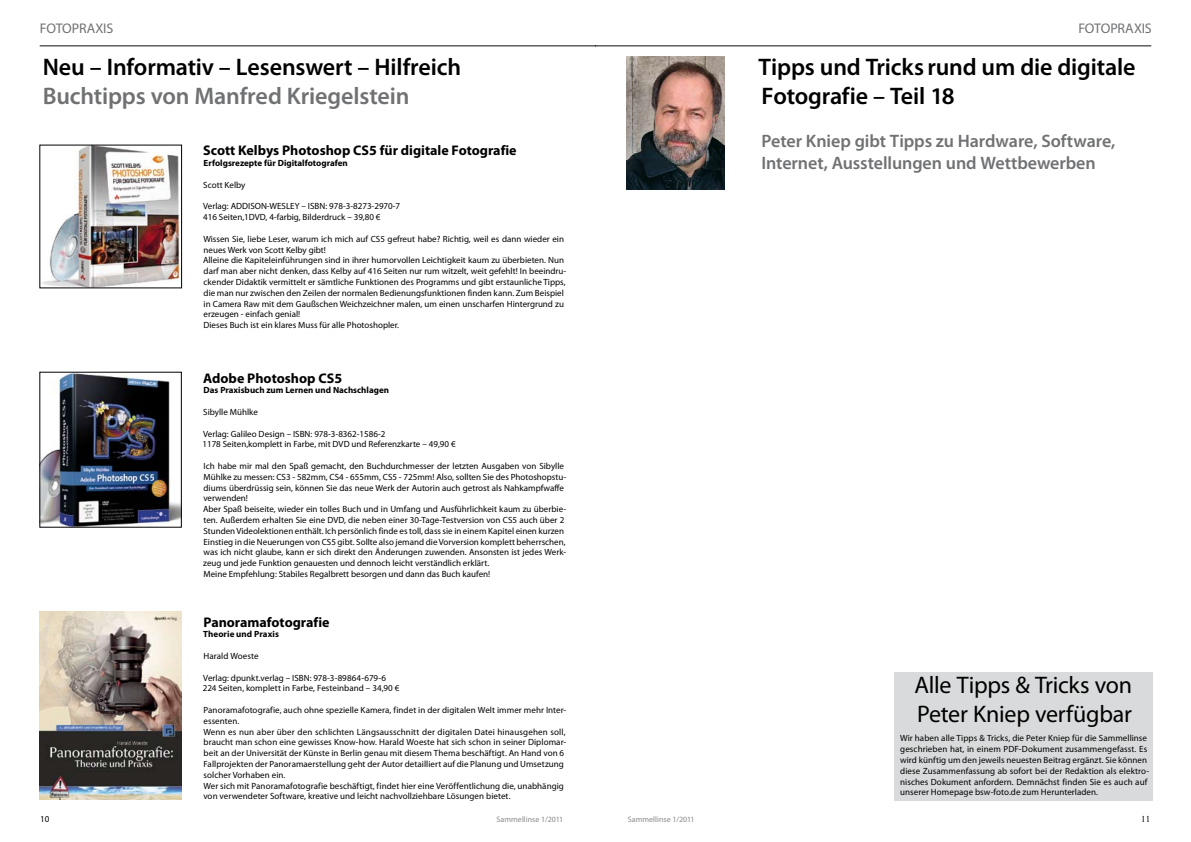
<style>
.page{position:relative;width:1191px;height:842px;background:#fff}
.page>*{position:absolute;margin:0;border:0;box-sizing:border-box;transform-origin:0 0}
.t1{font:600 24px/28.8px "Myriad Pro";letter-spacing:-.01em;color:#000}
.t2{font:24px/28.8px "Myriad Pro";letter-spacing:-.01em;color:#000}
.t3{font:600 24px "Myriad Pro";letter-spacing:-.005em;color:#707173}
.t4{font:600 18px/21.6px "Myriad Pro";letter-spacing:-.005em;color:#707173}
.t5{font:700 14px "Myriad Pro";color:#000}
.t6{font:14px "Myriad Pro";letter-spacing:-.015em;color:#707173}
.t7{font:9px/10.8px "Myriad Pro";color:#000}
.t8{font:700 9px "Myriad Pro";color:#000}
.t9{font:9px "Times New Roman";color:#000}
.t10{font:8px "Myriad Pro";letter-spacing:.01em;color:#878889}
</style>
<div class="page">
<hr style="left:40px;top:45px;width:555px;height:1px;background:#000">
<hr style="left:595px;top:45px;width:556px;height:1px;background:#000">
<img style="left:42px;top:147px;width:138px;height:139px">
<img style="left:42px;top:374px;width:137px;height:151px">
<img style="left:40px;top:611px;width:141px;height:188px">
<img style="left:626px;top:57px;width:98px;height:132px">
<div style="left:894px;top:672px;width:259px;height:129px;background:#d9dadb"></div>
<h3 class="t6" style="left:40px;top:20px;width:75px">FOTOPRAXIS</h3>
<h3 class="t6" style="left:1078px;top:20px;width:75px">FOTOPRAXIS</h3>
<h1 class="t1" style="left:43px;top:52px;width:420px">Neu – Informativ – Lesenswert – Hilfreich</h1>
<h1 class="t3" style="left:43px;top:80px;width:368px">Buchtipps von Manfred Kriegelstein</h1>
<h3 class="t5" style="left:203px;top:142px;width:315px">Scott Kelbys Photoshop CS5 für digitale Fotografie</h3>
<p class="t8" style="left:204px;top:157px;width:146px">Erfolgsrezepte für Digitalfotografen</p>
<p class="t7" style="left:203px;top:179px;width:44px">Scott Kelby</p>
<p class="t7" style="left:203px;top:201px;width:199px">Verlag: ADDISON-WESLEY – ISBN: 978-3-8273-2970-7<br>416 Seiten,1DVD, 4-farbig, Bilderdruck – 39,80 €</p>
<p class="t7" style="left:203px;top:233px;width:365px">Wissen Sie, liebe Leser, warum ich mich auf CS5 gefreut habe? Richtig, weil es dann wieder ein neues Werk von Scott Kelby gibt!<br>Alleine die Kapiteleinführungen sind in ihrer humorvollen Leichtigkeit kaum zu überbieten. Nun darf man aber nicht denken, dass Kelby auf 416 Seiten nur rum witzelt, weit gefehlt! In beeindru&shy;ckender Didaktik vermittelt er sämtliche Funktionen des Programms und gibt erstaunliche Tipps, die man nur zwischen den Zeilen der normalen Bedienungsfunktionen finden kann. Zum Beispiel in Camera Raw mit dem Gaußschen Weichzeichner malen, um einen unscharfen Hintergrund zu erzeugen - einfach genial!<br>Dieses Buch ist ein klares Muss für alle Photoshopler.</p>
<h3 class="t5" style="left:203px;top:369px;width:140px">Adobe Photoshop CS5</h3>
<p class="t8" style="left:204px;top:384px;width:187px">Das Praxisbuch zum Lernen und Nachschlagen</p>
<p class="t7" style="left:203px;top:406px;width:56px">Sibylle Mühlke</p>
<p class="t7" style="left:202px;top:428px;width:255px">Verlag: Galileo Design – ISBN: 978-3-8362-1586-2<br>1178 Seiten,komplett in Farbe, mit DVD und Referenzkarte – 49,90 €</p>
<p class="t7" style="left:203px;top:460px;width:365px">Ich habe mir mal den Spaß gemacht, den Buchdurchmesser der letzten Ausgaben von Sibylle Mühlke zu messen: CS3 - 582mm, CS4 - 655mm, CS5 - 725mm! Also, sollten Sie des Photoshopstu&shy;diums überdrüssig sein, können Sie das neue Werk der Autorin auch getrost als Nahkampfwaffe verwenden!<br>Aber Spaß beiseite, wieder ein tolles Buch und in Umfang und Ausführlichkeit kaum zu überbie&shy;ten. Außerdem erhalten Sie eine DVD, die neben einer 30-Tage-Testversion von CS5 auch über 2<br>Stunden Videolektionen enthält. Ich persönlich finde es toll, dass sie in einem Kapitel einen kurzen Einstieg in die Neuerungen von CS5 gibt. Sollte also jemand die Vorversion komplett beherrschen, was ich nicht glaube, kann er sich direkt den Änderungen zuwenden. Ansonsten ist jedes Werk&shy;zeug und jede Funktion genauesten und dennoch leicht verständlich erklärt.<br>Meine Empfehlung: Stabiles Regalbrett besorgen und dann das Buch kaufen!</p>
<h3 class="t5" style="left:203px;top:613px;width:128px">Panoramafotografie</h3>
<p class="t8" style="left:203px;top:628px;width:77px">Theorie und Praxis</p>
<p class="t7" style="left:203px;top:650px;width:57px">Harald Woeste</p>
<p class="t7" style="left:203px;top:672px;width:198px">Verlag: dpunkt.verlag – ISBN: 978-3-89864-679-6<br>224 Seiten, komplett in Farbe, Festeinband – 34,90 €</p>
<p class="t7" style="left:203px;top:704px;width:364px">Panoramafotografie, auch ohne spezielle Kamera, findet in der digitalen Welt immer mehr Inter&shy;essenten.<br>Wenn es nun aber über den schlichten Längsausschnitt der digitalen Datei hinausgehen soll, braucht man schon eine gewisses Know-how. Harald Woeste hat sich schon in seiner Diplomar&shy;beit an der Universität der Künste in Berlin genau mit diesem Thema beschäftigt. An Hand von 6<br>Fallprojekten der Panoramaerstellung geht der Autor detailliert auf die Planung und Umsetzung solcher Vorhaben ein.<br>Wer sich mit Panoramafotografie beschäftigt, findet hier eine Veröffentlichung die, unabhängig von verwendeter Software, kreative und leicht nachvollziehbare Lösungen bietet.</p>
<h1 class="t1" style="left:758px;top:52px;width:378px">Tipps und Tricks rund um die digitale<br>Fotografie – Teil 18</h1>
<h2 class="t4" style="left:761px;top:130px;width:355px">Peter Kniep gibt Tipps zu Hardware, Software,<br>Internet, Ausstellungen und Wettbewerben</h2>
<h1 class="t2" style="left:914px;top:670px;width:219px">Alle Tipps &amp; Tricks von<br>Peter Kniep verfügbar</h1>
<p class="t7" style="left:900px;top:733px;width:251px">Wir haben alle Tipps &amp; Tricks, die Peter Kniep für die Sammellinse geschrieben hat, in einem PDF-Dokument zusammengefasst. Es wird künftig um den jeweils neuesten Beitrag ergänzt. Sie können diese Zusammenfassung ab sofort bei der Redaktion als elektro&shy;nisches Dokument anfordern. Demnächst finden Sie es auch auf unserer Homepage bsw-foto.de zum Herunterladen.</p>
<p class="t7" style="left:41px;top:813px;width:10px">10</p>
<p class="t10" style="left:496px;top:814px;width:68px">Sammellinse 1/2011</p>
<p class="t10" style="left:627px;top:814px;width:68px">Sammellinse 1/2011</p>
<p class="t9" style="left:1142px;top:813px;width:10px">11</p>
</div>
